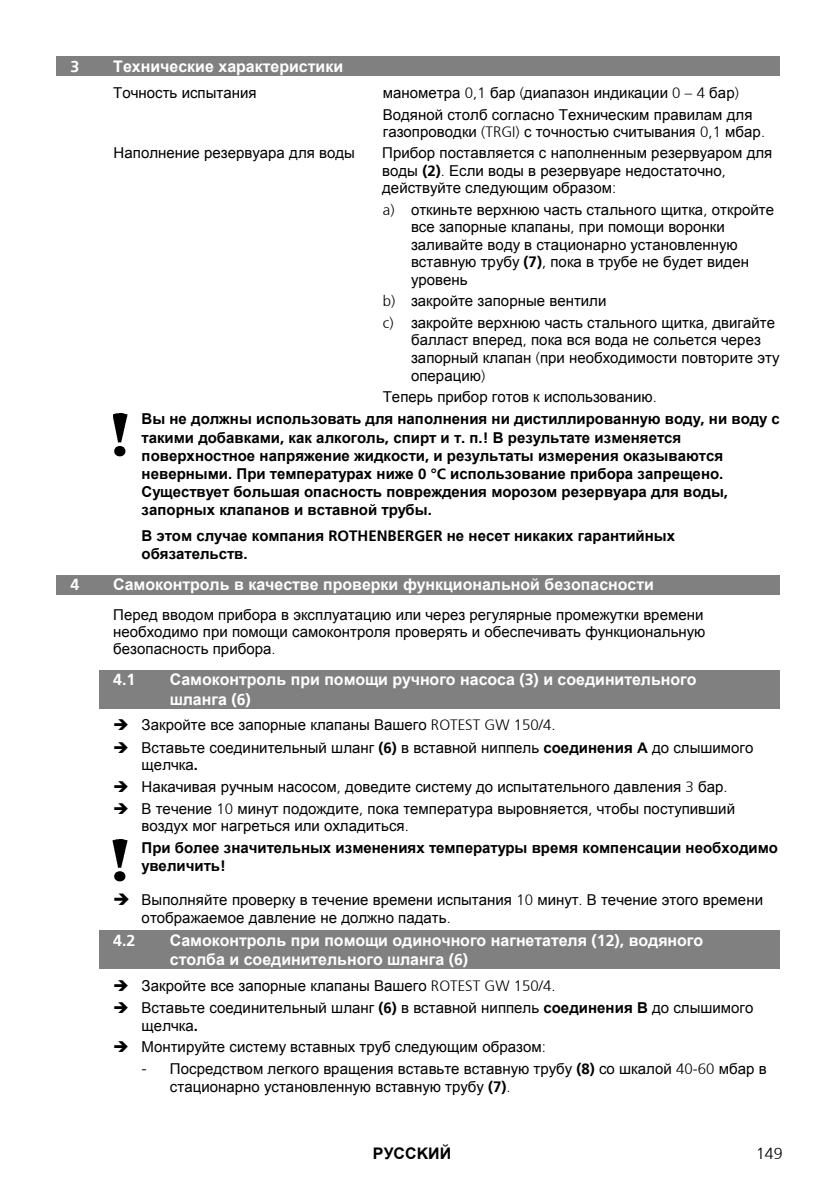
<style>
.page{position:relative;width:839px;height:1191px;background:#fff}
.page>*{position:absolute;margin:0;border:0;box-sizing:border-box;transform-origin:0 0}
.t1{font:700 16px/19.2px "Arial";color:#fff}
.t2{font:300 16px "Frutiger 45";color:#fff}
.t3{font:700 16px "Arial";color:#000}
.t4{font:300 16px "Frutiger 45";color:#000}
.t5{font:15px/17.6px "Arial";color:#000}
.t6{font:700 15px/18.2px "Arial";color:#000}
.s1{font-family:"Frutiger 45";font-weight:300}
.s2{font-weight:400}
.s3{font-weight:700}
.s4{font-family:"Frutiger 45";font-weight:300;font-size:16px}
</style>
<div class="page">
<div style="left:56px;top:57px;width:723px;height:19px;background:#808080"></div>
<div style="left:56px;top:575px;width:723px;height:19px;background:#808080"></div>
<div style="left:99px;top:670px;width:680px;height:19px;background:#808080"></div>
<div style="left:99px;top:689px;width:680px;height:19px;background:#808080"></div>
<div style="left:99px;top:930px;width:680px;height:19px;background:#808080"></div>
<div style="left:99px;top:949px;width:680px;height:20px;background:#808080"></div>
<img style="left:113px;top:839px;width:15px;height:43px">
<img style="left:113px;top:413px;width:15px;height:43px">
<p class="t2" style="left:71px;top:57px;width:10px">3</p>
<p class="t1" style="left:113px;top:57px;width:231px">Технические характеристики</p>
<p class="t5" style="left:113px;top:84px;width:145px">Точность испытания</p>
<p class="t5" style="left:383px;top:82px;width:371px;line-height:21.6px">манометра <span class="s1">0,1</span> бар <span class="s1">(</span>диапазон индикации <span class="s1">0 – 4</span> бар<span class="s1">)<br></span>Водяной столб согласно Техническим правилам для</p>
<p class="t5" style="left:383px;top:123px;width:384px">газопроводки <span class="s1">(TRGI)</span> с точностью считывания <span class="s1">0,1</span> мбар<span class="s1">.</span></p>
<p class="t5" style="left:114px;top:144px;width:243px">Наполнение резервуара для воды</p>
<p class="t5" style="left:382px;top:144px;width:391px">Прибор поставляется с наполненным резервуаром для воды <span class="s1">(2)</span><span class="s1">.</span> Если воды в резервуаре недостаточно<span class="s1">, </span>действуйте следующим образом<span class="s1">:</span></p>
<p class="t5" style="left:411px;top:201px;width:364px;text-indent:-28px"><span class="s1">a)</span> откиньте верхнюю часть стального щитка<span class="s1">,</span> откройте все запорные клапаны<span class="s1">,</span> при помощи воронки заливайте воду в стационарно установленную вставную трубу <span class="s1">(7)</span><span class="s1">,</span> пока в трубе не будет виден уровень</p>
<p class="t5" style="left:383px;top:290px;width:394px;line-height:21.6px"><span class="s1">b)</span> закройте запорные вентили<br><span class="s1">c)</span> закройте верхнюю часть стального щитка<span class="s1">,</span> двигайте</p>
<p class="t5" style="left:411px;top:331px;width:370px">балласт вперед<span class="s1">,</span> пока вся вода не сольется через запорный клапан <span class="s1">(</span>при необходимости повторите эту операцию<span class="s1">)</span></p>
<p class="t6" style="left:142px;top:386px;width:639px;line-height:22px;text-indent:241px"><span class="s2">Теперь прибор готов к использованию</span><span class="s1">.<br></span>Вы не должны использовать для наполнения ни дистиллированную воду<span class="s1">,</span> ни воду с</p>
<p class="t6" style="left:142px;top:428px;width:588px">такими добавками<span class="s1">,</span> как алкоголь<span class="s1">,</span> спирт и т<span class="s1">.</span> п<span class="s1">.!</span> В результате изменяется поверхностное напряжение жидкости<span class="s1">,</span> и результаты измерения оказываются неверными<span class="s1">.</span> При температурах ниже <span class="s1">0 °C</span> использование прибора запрещено<span class="s1">.<br></span>Существует большая опасность повреждения морозом резервуара для воды<span class="s1">, </span>запорных клапанов и вставной трубы<span class="s1">.</span></p>
<p class="t6" style="left:142px;top:527px;width:535px">В этом случае компания <span class="s1">ROTHENBERGER</span> не несет никаких гарантийных обязательств<span class="s1">.</span></p>
<p class="t2" style="left:71px;top:575px;width:10px">4</p>
<p class="t1" style="left:113px;top:575px;width:542px">Самоконтроль в качестве проверки функциональной безопасности</p>
<p class="t5" style="left:113px;top:606px;width:593px">Перед вводом прибора в эксплуатацию или через регулярные промежутки времени необходимо при помощи самоконтроля проверять и обеспечивать функциональную безопасность прибора<span class="s1">.</span></p>
<p class="t2" style="left:113px;top:670px;width:24px">4.1</p>
<p class="t1" style="left:170px;top:670px;width:528px">Самоконтроль при помощи ручного насоса <span class="s1">(3)</span> и соединительного шланга <span class="s1">(6)</span></p>
<p class="t5" style="left:142px;top:714px;width:613px;line-height:22px">Закройте все запорные клапаны Вашего <span class="s1">ROTEST GW 150/4.<br></span>Вставьте соединительный шланг <span class="s1">(6)</span> в вставной ниппель <span class="s3">соединения</span> <span class="s1">A</span> до слышимого</p>
<p class="t5" style="left:142px;top:754px;width:595px;line-height:21.6px">щелчка<span class="s1">.<br></span>Накачивая ручным насосом<span class="s1">,</span> доведите систему до испытательного давления <span class="s1">3</span> бар<span class="s1">.<br></span>В течение <span class="s1">10</span> минут подождите<span class="s1">,</span> пока температура выровняется<span class="s1">,</span> чтобы поступивший</p>
<p class="t6" style="left:142px;top:815px;width:637px;line-height:22px"><span class="s2">воздух мог нагреться или охладиться</span><span class="s1">.<br></span>При более значительных изменениях температуры время компенсации необходимо</p>
<p class="t6" style="left:142px;top:857px;width:86px">увеличить<span class="s1">!</span></p>
<p class="t5" style="left:142px;top:891px;width:623px">Выполняйте проверку в течение времени испытания <span class="s1">10</span> минут<span class="s1">.</span> В течение этого времени отображаемое давление не должно падать<span class="s1">.</span></p>
<p class="t2" style="left:113px;top:930px;width:24px">4.2</p>
<p class="t1" style="left:170px;top:930px;width:535px">Самоконтроль при помощи одиночного нагнетателя <span class="s1">(12),</span> водяного столба и соединительного шланга <span class="s1">(6)</span></p>
<p class="t5" style="left:142px;top:974px;width:613px;line-height:22px">Закройте все запорные клапаны Вашего <span class="s1">ROTEST GW 150/4.<br></span>Вставьте соединительный шланг <span class="s1">(6)</span> в вставной ниппель <span class="s3">соединения В</span> до слышимого</p>
<p class="t5" style="left:142px;top:1014px;width:406px;line-height:21.6px">щелчка<span class="s1">.<br></span>Монтируйте систему вставных труб следующим образом<span class="s1">:</span></p>
<p class="t5" style="left:170px;top:1060px;width:598px;text-indent:-28px"><span class="s4">-</span> Посредством легкого вращения вставьте вставную трубу <span class="s1">(8)</span> со шкалой <span class="s1">40-60</span> мбар в стационарно установленную вставную трубу <span class="s1">(7)</span><span class="s1">.</span></p>
<p class="t3" style="left:373px;top:1144px;width:80px">PУCCKИЙ</p>
<p class="t4" style="left:756px;top:1144px;width:28px">149</p>
</div>
